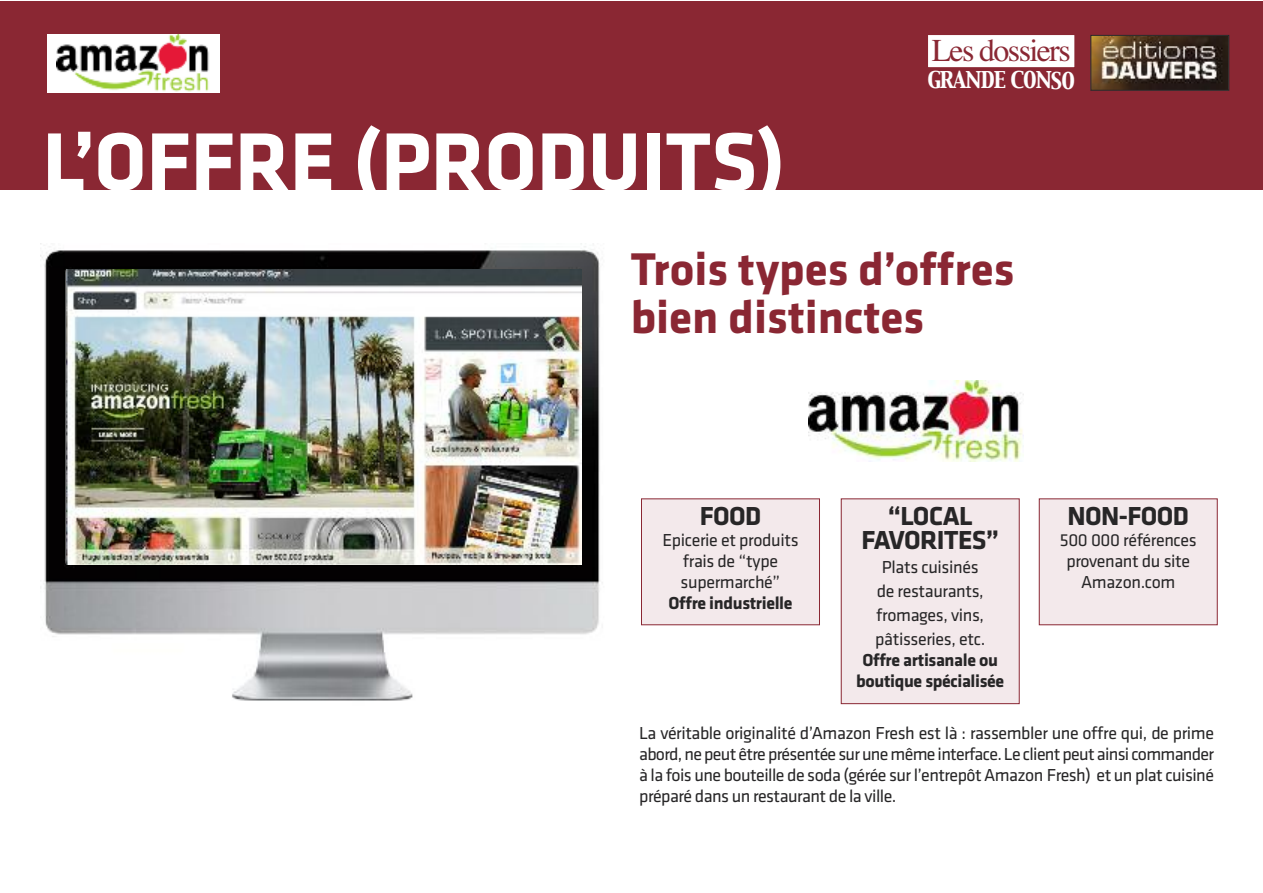
<style>
.page{position:relative;width:1263px;height:893px;background:#fff}
.page>*{position:absolute;margin:0;border:0;box-sizing:border-box;transform-origin:0 0}
.t1{font:700 85.35px "Klavika";color:#fff}
.t2{font:700 47.55px/48px "Klavika";color:#8a2733}
.t3{font:31.8px "Times";letter-spacing:-.05em;color:#8a2733}
.t4{font:700 27px/24px "Klavika";letter-spacing:-.02em;color:#272627;text-align:center}
.t5{font:20.4px "Capitals";letter-spacing:-.05em;color:#fff}
.t6{font:18px/21px "Klavika";letter-spacing:-.02em;color:#272627;text-align:center}
.t7{font:700 18px/21px "Klavika";letter-spacing:-.02em;color:#272627;text-align:center}
</style>
<div class="page">
<div style="left:0;top:1px;width:1263px;height:188px;background:#8a2733"></div>
<img style="left:1092px;top:37px;width:135px;height:52px">
<div style="left:1090px;top:35px;width:139px;height:56px;border:1px solid #272627"></div>
<div style="left:928px;top:35px;width:146px;height:32px;background:#fff"></div>
<div style="left:926px;top:34px;width:150px;height:35px;border:2px solid #8a2733"></div>
<img style="left:42px;top:246px;width:561px;height:455px">
<img style="left:66px;top:270px;width:515px;height:295px">
<div style="left:642px;top:499px;width:177px;height:125px;background:#f3e9eb"></div>
<div style="left:641px;top:499px;width:179px;height:126px;border:1px solid #8a2733"></div>
<div style="left:1039px;top:499px;width:178px;height:125px;background:#f3e9eb"></div>
<div style="left:1039px;top:499px;width:178px;height:126px;border:1px solid #8a2733"></div>
<div style="left:841px;top:499px;width:178px;height:204px;background:#f3e9eb"></div>
<div style="left:841px;top:499px;width:178px;height:205px;border:1px solid #8a2733"></div>
<img style="left:809px;top:380px;width:214px;height:81px">
<div style="left:47px;top:34px;width:173px;height:59px;background:#fff"></div>
<img style="left:56px;top:34px;width:153px;height:58px">
<h3 class="t3" style="left:932px;top:31px;width:141px">Les dossiers</h3>
<h1 class="t1" style="left:43px;top:133px;width:744px">L’OFFRE (PRODUITS)</h1>
<p class="t5" style="left:927px;top:69px;width:149px">GRANDE CONSO</p>
<h2 class="t2" style="left:631px;top:250px;width:385px">Trois types d’offres bien distinctes</h2>
<h3 class="t4" style="left:700px;top:507px;width:63px">FOOD</h3>
<p class="t6" style="left:662px;top:532px;width:138px">Epicerie et produits frais de “type supermarché”</p>
<p class="t7" style="left:668px;top:595px;width:126px">Offre industrielle</p>
<h3 class="t4" style="left:861px;top:507px;width:139px">“LOCAL<br>FAVORITES”</h3>
<p class="t6" style="left:875px;top:557px;width:112px;line-height:24px">Plats cuisinés de restaurants, fromages, vins, pâtisseries, etc.</p>
<p class="t7" style="left:856px;top:652px;width:150px">Offre artisanale ou boutique spécialisée</p>
<h3 class="t4" style="left:1067px;top:507px;width:123px">NON-FOOD</h3>
<p class="t6" style="left:1060px;top:532px;width:138px">500 000 références provenant du site<br>Amazon.com</p>
<p class="t6" style="left:639px;top:724px;width:576px;text-align:justify">La véritable originalité d’Amazon Fresh est là : rassembler une offre qui, de prime abord,nepeutêtreprésentéesurunemêmeinterface.Leclientpeutainsi commander à la fois une bouteille de soda (gérée sur l’entrepôt Amazon Fresh) et un plat cuisiné préparé dans un restaurant de la ville.</p>
</div>
